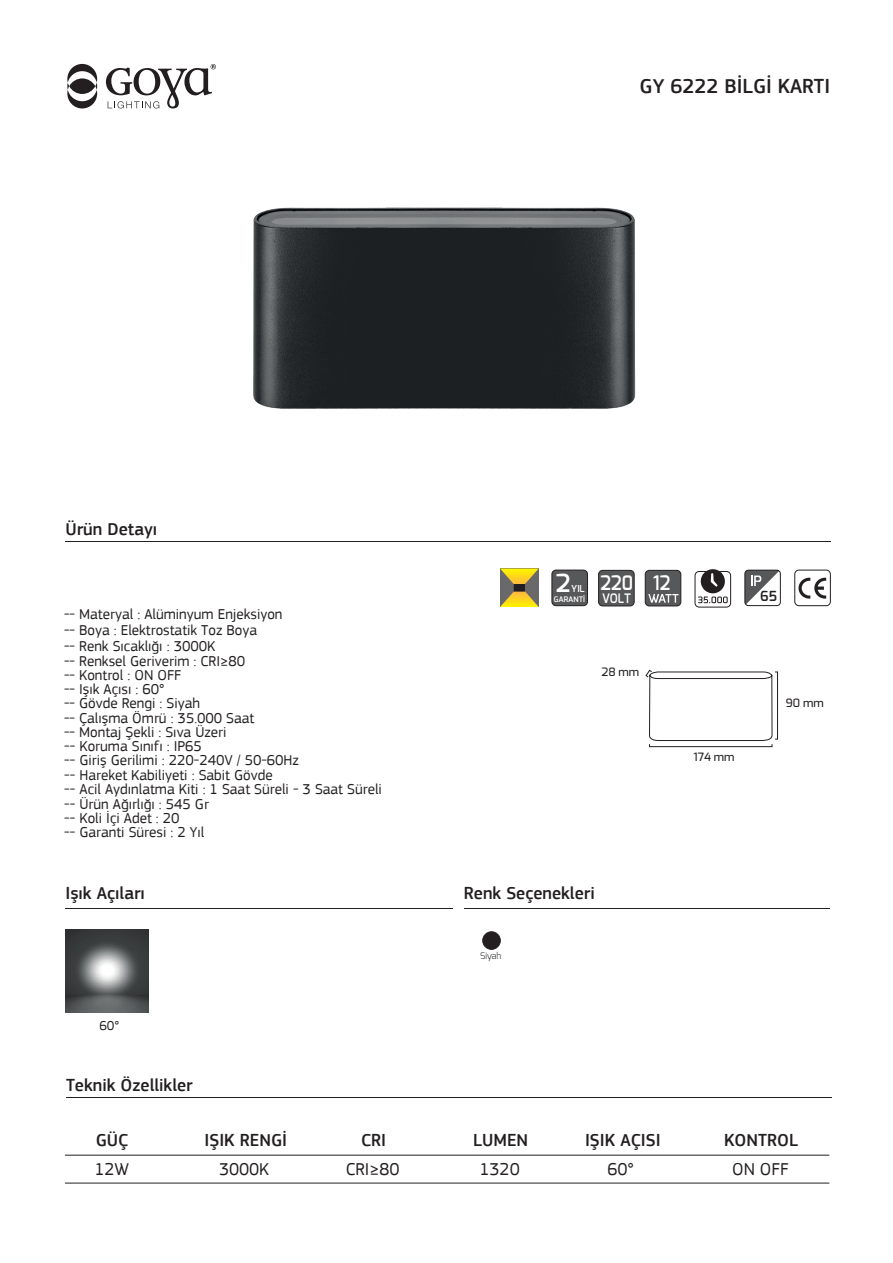
<style>
.page{position:relative;width:893px;height:1263px;background:#fff}
.page>*{position:absolute;margin:0;border:0;box-sizing:border-box;transform-origin:0 0}
.t1{font:600 24.9px "Exo";color:#fff}
.t2{font:500 21px "PF Square Sans Pro";color:#231f20}
.t3{font:600 19.95px "Exo";color:#fff;scale:.89 1}
.t4{font:500 18px "PF Square Sans Pro";color:#231f20}
.t5{font:18px "PF Square Sans Pro";color:#231f20}
.t6{font:15px/14.2px "PF Square Sans Pro";color:#231f20}
.t7{font:600 13.95px "Exo";color:#231f20}
.t8{font:13.5px "PF Square Sans Pro";color:#231f20}
.t9{font:600 13.05px "Exo";color:#fff;scale:.89 1}
.t10{font:500 11.55px "Exo";letter-spacing:-.005em;color:#231f20}
.t11{font:600 9.45px "Exo";color:#fff}
.t12{font:300 9px "Exo";color:#231f20}
.t13{font:600 7.65px "Exo";color:#fff}
</style>
<div class="page">
<div style="left:483px;top:932px;width:17px;height:17px;background:#231f20;border-radius:50%"></div>
<div style="left:482px;top:931px;width:19px;height:19px;border:1px solid #231f20;border-radius:50%"></div>
<img style="left:65px;top:929px;width:83px;height:84px">
<hr style="left:66px;top:1097px;width:765px;height:1px;background:#231f20">
<hr style="left:65px;top:908px;width:388px;height:1px;background:#231f20">
<hr style="left:65px;top:541px;width:766px;height:1px;background:#231f20">
<hr style="left:464px;top:908px;width:366px;height:1px;background:#231f20">
<hr style="left:65px;top:1183px;width:764px;height:1px;background:#231f20">
<hr style="left:65px;top:1155px;width:764px;height:1px;background:#231f20">
<svg style="left:67px;top:64px;width:30px;height:44px"></svg>
<svg style="left:106px;top:64px;width:110px;height:44px"></svg>
<div style="left:599px;top:570px;width:35px;height:36px;background:#57585a;border-radius:4px"></div>
<div style="left:598px;top:570px;width:36px;height:36px;border:1px solid #231f20;border-radius:4px"></div>
<div style="left:645px;top:570px;width:36px;height:36px;background:#57585a;border-radius:4px"></div>
<div style="left:645px;top:570px;width:36px;height:36px;border:1px solid #231f20;border-radius:4px"></div>
<svg style="left:648px;top:594px;width:31px;height:9px"></svg>
<div style="left:794px;top:570px;width:37px;height:36px;border:1px solid #231f20;border-radius:4px"></div>
<svg style="left:798px;top:578px;width:28px;height:21px"></svg>
<div style="left:744px;top:570px;width:37px;height:36px;border:1px solid #231f20;border-radius:4px"></div>
<svg style="left:745px;top:570px;width:34px;height:34px"></svg>
<div style="left:552px;top:570px;width:35px;height:36px;background:#57585a;border-radius:4px"></div>
<div style="left:552px;top:570px;width:36px;height:36px;border:1px solid #231f20;border-radius:4px"></div>
<div style="left:695px;top:571px;width:36px;height:36px;border:1px solid #231f20;border-radius:4px"></div>
<svg style="left:698px;top:569px;width:30px;height:34px"></svg>
<svg style="left:500px;top:568px;width:39px;height:39px"></svg>
<div style="left:514px;top:585px;width:10px;height:6px;background:#231f20"></div>
<div style="left:514px;top:584px;width:11px;height:7px;border:1px solid #231f20"></div>
<svg style="left:646px;top:669px;width:132px;height:78px"></svg>
<img style="left:253px;top:207px;width:383px;height:202px">
<p class="t4" style="left:65px;top:519px;width:93px">Ürün Detayı</p>
<p class="t6" style="left:64px;top:606px;width:220px;line-height:16px">-- Materyal : Alüminyum Enjeksiyon -- Boya : Elektrostatik Toz Boya<br>-- Renk Sıcaklığı : 3000K</p>
<p class="t6" style="left:64px;top:654px;width:319px">-- Renksel Geriverim : CRI≥80<br>-- Kontrol : ON OFF<br>-- Işık Açısı : 60°<br>-- Gövde Rengi : Siyah<br>-- Çalışma Ömrü : 35.000 Saat<br>-- Montaj Şekli : Sıva Üzeri<br>-- Koruma Sınıfı : IP65<br>-- Giriş Gerilimi : 220-240V / 50-60Hz<br>-- Hareket Kabiliyeti : Sabit Gövde<br>-- Acil Aydınlatma Kiti : 1 Saat Süreli - 3 Saat Süreli -- Ürün Ağırlığı : 545 Gr<br>-- Koli İçi Adet : 20<br>-- Garanti Süresi : 2 Yıl</p>
<h2 class="t2" style="left:640px;top:74px;width:192px">GY 6222 BİLGİ KARTI</h2>
<h1 class="t1" style="left:556px;top:567px;width:16px">2</h1>
<p class="t11" style="left:571px;top:583px;width:15px">YIL</p>
<h3 class="t3" style="left:653px;top:570px;width:21px">12</h3>
<h3 class="t3" style="left:601px;top:570px;width:38px">220</h3>
<p class="t9" style="left:602px;top:590px;width:34px">VOLT</p>
<p class="t13" style="left:554px;top:594px;width:33px">GARANTİ</p>
<p class="t7" style="left:760px;top:587px;width:18px">65</p>
<p class="t10" style="left:602px;top:664px;width:39px">28 mm</p>
<p class="t10" style="left:694px;top:749px;width:42px">174 mm</p>
<p class="t10" style="left:786px;top:695px;width:39px">90 mm</p>
<p class="t4" style="left:65px;top:882px;width:81px">Işık Açıları</p>
<p class="t4" style="left:464px;top:882px;width:132px">Renk Seçenekleri</p>
<p class="t8" style="left:99px;top:1017px;width:21px">60°</p>
<p class="t4" style="left:66px;top:1074px;width:128px">Teknik Özellikler</p>
<p class="t12" style="left:480px;top:949px;width:23px">Siyah</p>
<p class="t4" style="left:204px;top:1130px;width:84px">IŞIK RENGİ</p>
<p class="t4" style="left:361px;top:1130px;width:27px">CRI</p>
<p class="t4" style="left:473px;top:1130px;width:57px">LUMEN</p>
<p class="t4" style="left:585px;top:1130px;width:77px">IŞIK AÇISI</p>
<p class="t4" style="left:724px;top:1130px;width:75px">KONTROL</p>
<p class="t5" style="left:732px;top:1158px;width:58px">ON OFF</p>
<p class="t4" style="left:96px;top:1130px;width:34px">GÜÇ</p>
<p class="t5" style="left:95px;top:1158px;width:36px">12W</p>
<p class="t5" style="left:219px;top:1158px;width:51px">3000K</p>
<p class="t5" style="left:346px;top:1158px;width:55px">CRI≥80</p>
<p class="t5" style="left:480px;top:1158px;width:42px">1320</p>
<p class="t5" style="left:607px;top:1158px;width:28px">60°</p>
</div>
